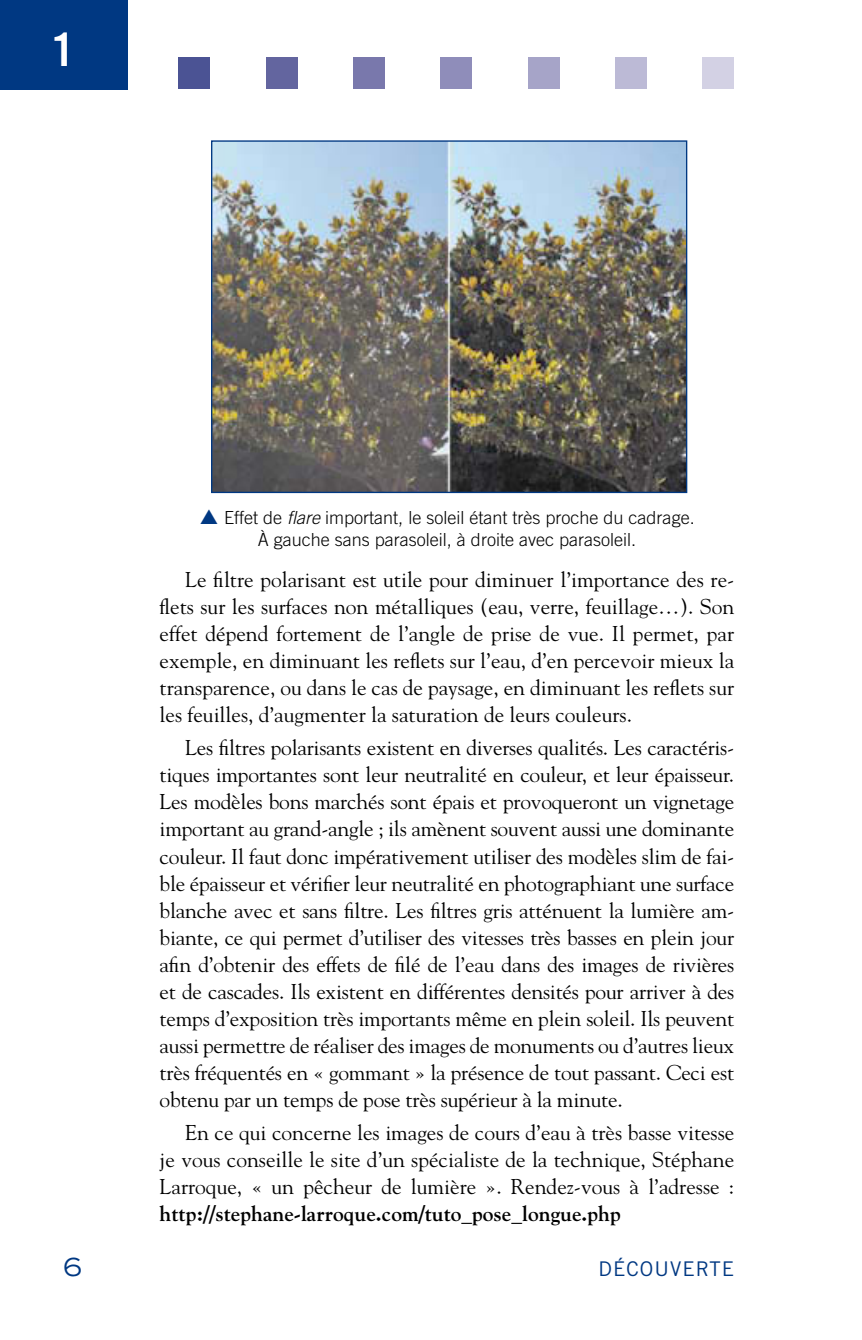
<style>
.page{position:relative;width:862px;height:1340px;background:#fff}
.page>*{position:absolute;margin:0;border:0;box-sizing:border-box;transform-origin:0 0}
.t1{font:700 expanded 45px "Trade Gothic LH";color:#fff}
.t2{font:expanded 24.75px "Trade Gothic LH";color:#003882}
.t3{font:21.38px/27px "Goudy";color:#000;text-align:justify}
.t4{font:700 21.38px "Goudy";color:#000}
.t5{font:20.25px "Trade Gothic";color:#003882}
.t6{font:300 18px/22.5px "Trade Gothic";color:#000}
.s1{font-style:italic}
</style>
<div class="page">
<div style="left:702px;top:57px;width:31px;height:32px;background:#d3d1e4"></div>
<div style="left:614px;top:57px;width:32px;height:32px;background:#bcbad6"></div>
<div style="left:527px;top:57px;width:32px;height:32px;background:#a6a4c8"></div>
<div style="left:440px;top:57px;width:32px;height:32px;background:#8f8dba"></div>
<div style="left:353px;top:57px;width:32px;height:32px;background:#7978ac"></div>
<div style="left:265px;top:57px;width:32px;height:32px;background:#63659f"></div>
<div style="left:178px;top:57px;width:32px;height:32px;background:#4b5394"></div>
<div style="left:0;top:0;width:128px;height:89px;background:#003882"></div>
<img style="left:213px;top:142px;width:472px;height:349px">
<h1 class="t1" style="left:47px;top:20px;width:34px">1</h1>
<p class="t6" style="left:257px;top:506px;width:438px;text-indent:-34px">Effet de <span class="s1">flare</span> important, le soleil étant très proche du cadrage.<br>À gauche sans parasoleil, à droite avec parasoleil.</p>
<p class="t3" style="left:159px;top:565px;width:576px;text-indent:26px">Le filtre polarisant est utile pour diminuer l’importance des re&shy;flets sur les surfaces non métalliques (eau, verre, feuillage…). Son effet dépend fortement de l’angle de prise de vue. Il permet, par exemple, en diminuant les reflets sur l’eau, d’en percevoir mieux la transparence, ou dans le cas de paysage, en diminuant les reflets sur les feuilles, d’augmenter la saturation de leurs couleurs.</p>
<p class="t3" style="left:159px;top:734px;width:576px;text-indent:26px">Les filtres polarisants existent en diverses qualités. Les caractéris&shy;tiques importantes sont leur neutralité en couleur, et leur épaisseur.<br>Les modèles bons marchés sont épais et provoqueront un vignetage important au grand-angle ; ils amènent souvent aussi une dominante couleur. Il faut donc impérativement utiliser des modèles slim de fai&shy;ble épaisseur et vérifier leur neutralité en photographiant une surface blanche avec et sans filtre. Les filtres gris atténuent la lumière am&shy;biante, ce qui permet d’utiliser des vitesses très basses en plein jour afin d’obtenir des effets de filé de l’eau dans des images de rivières et de cascades. Ils existent en différentes densités pour arriver à des temps d’exposition très importants même en plein soleil. Ils peuvent aussi permettre de réaliser des images de monuments ou d’autres lieux très fréquentés en « gommant » la présence de tout passant. Ceci est obtenu par un temps de pose très supérieur à la minute.</p>
<p class="t3" style="left:159px;top:1118px;width:576px;text-indent:26px">En ce qui concerne les images de cours d’eau à très basse vitesse je vous conseille le site d’un spécialiste de la technique, Stéphane Larroque, « un pêcheur de lumière ». Rendez-vous à l’adresse :</p>
<p class="t4" style="left:159px;top:1200px;width:462px">http://stephane-larroque.com/tuto_pose_longue.php</p>
<p class="t2" style="left:64px;top:1250px;width:19px">6</p>
<p class="t5" style="left:598px;top:1256px;width:43px">DÉCOU</p>
<p class="t5" style="left:669px;top:1256px;width:26px">VERTE</p>
</div>
